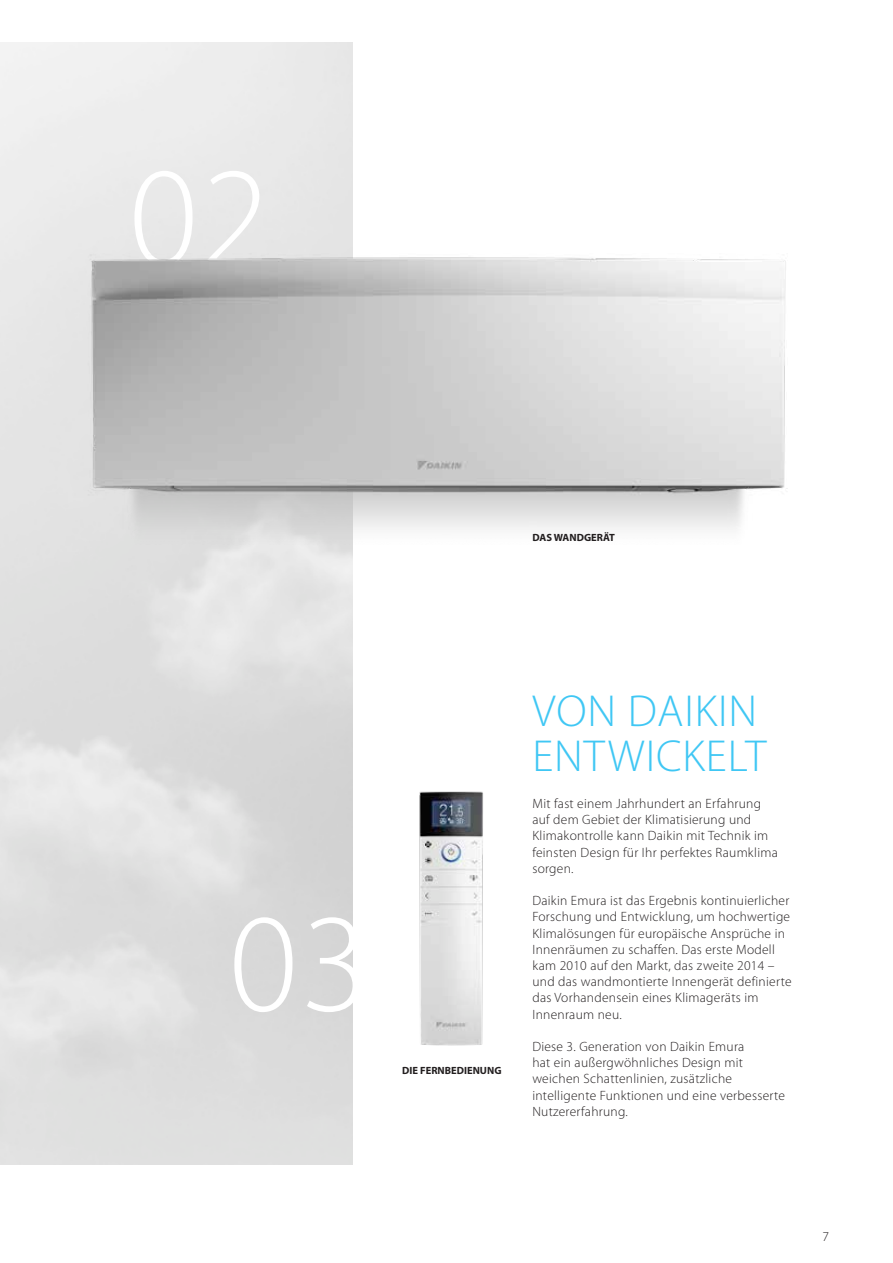
<style>
.page{position:relative;width:893px;height:1263px;background:#fff}
.page>*{position:absolute;margin:0;border:0;box-sizing:border-box;transform-origin:0 0}
.t1{font:300 141.15px "Myriad Pro";color:#fff}
.t2{font:300 45px/44.2px "Myriad Pro";letter-spacing:.02em;color:#40c7f4}
.t3{font:300 13.5px/16.2px "Myriad Pro";letter-spacing:.02em;color:#231f20}
.t4{font:700 10.5px "Myriad Pro";color:#231f20}
</style>
<div class="page">
<img style="left:419px;top:791px;width:64px;height:255px">
<img style="left:54px;top:238px;width:734px;height:394px">
<div style="left:0;top:420px;width:8px;height:524px;background:#e2e2e2"></div>
<h1 class="t1" style="left:129px;top:139px;width:142px">02</h1>
<p class="t4" style="left:532px;top:530px;width:84px">DAS WANDGERÄT</p>
<h1 class="t1" style="left:229px;top:886px;width:142px">03</h1>
<p class="t4" style="left:402px;top:1064px;width:101px">DIE FERNBEDIENUNG</p>
<h2 class="t2" style="left:532px;top:690px;width:235px">VON DAIKIN<br>ENTWICKELT</h2>
<p class="t3" style="left:532px;top:795px;width:247px">Mit fast einem Jahrhundert an Erfahrung auf dem Gebiet der Klimatisierung und Klimakontrolle kann Daikin mit Technik im feinsten Design für Ihr perfektes Raumklima sorgen.</p>
<p class="t3" style="left:532px;top:893px;width:261px">Daikin Emura ist das Ergebnis kontinuierlicher Forschung und Entwicklung, um hochwertige Klimalösungen für europäische Ansprüche in Innenräumen zu schaffen. Das erste Modell kam 2010 auf den Markt, das zweite 2014 – und das wandmontierte Innengerät definierte das Vorhandensein eines Klimageräts im Innenraum neu.</p>
<p class="t3" style="left:532px;top:1038px;width:254px">Diese 3. Generation von Daikin Emura<br>hat ein außergwöhnliches Design mit weichen Schattenlinien, zusätzliche intelligente Funktionen und eine verbesserte Nutzererfahrung.</p>
<p class="t3" style="left:823px;top:1228px;width:8px">7</p>
</div>
